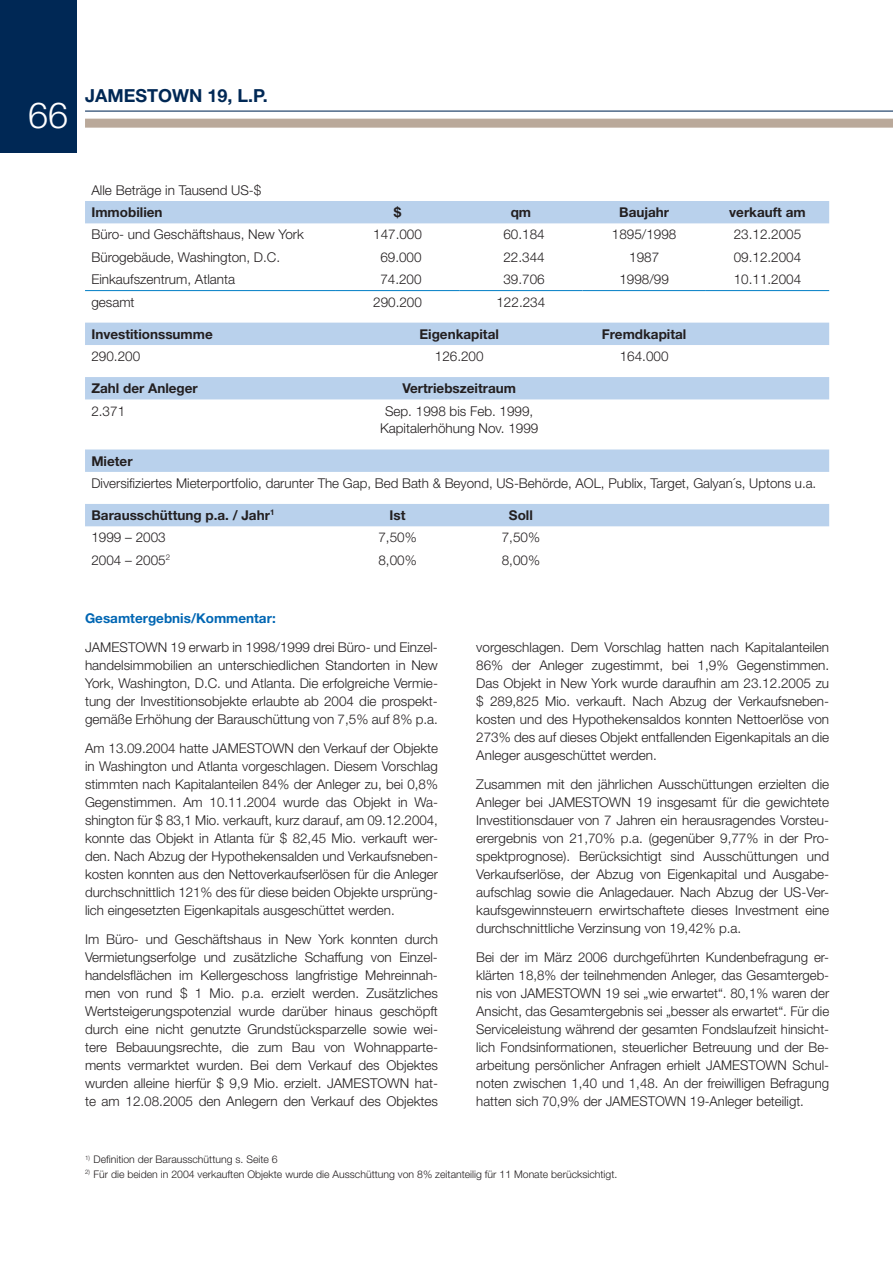
<style>
.page{position:relative;width:893px;height:1263px;background:#fff}
.page>*{position:absolute;margin:0;border:0;box-sizing:border-box;transform-origin:0 0}
.t1{font:300 36px "Helvetica Neue LT Std";color:#fff}
.t2{font:700 18px "Helvetica Neue LT Std";color:#002855}
.t3{font:300 13.5px/18px "Helvetica Neue LT Std";color:#231f20;text-align:justify}
.t4{font:700 13.5px "Helvetica Neue LT Std";color:#231f20}
.t5{font:700 13.5px "Helvetica Neue LT Std";color:#0166b3}
.t6{font:300 10.5px "Helvetica Neue LT Std";color:#231f20}
</style>
<div class="page">
<hr style="left:85px;top:111px;width:808px;height:1px;background:#002855">
<div style="left:85px;top:119px;width:808px;height:9px;background:#baa99a"></div>
<div style="left:0;top:0;width:77px;height:153px;background:#002855"></div>
<svg style="left:85px;top:201px;width:744px;height:271px"></svg>
<div style="left:85px;top:504px;width:744px;height:22px;background:#b9d1ec"></div>
<hr style="left:85px;top:290px;width:251px;height:1px;background:#007ec5">
<hr style="left:336px;top:290px;width:123px;height:1px;background:#007ec5">
<hr style="left:459px;top:290px;width:124px;height:1px;background:#007ec5">
<hr style="left:583px;top:290px;width:123px;height:1px;background:#007ec5">
<hr style="left:706px;top:290px;width:123px;height:1px;background:#007ec5">
<h1 class="t1" style="left:28px;top:93px;width:42px">66</h1>
<h2 class="t2" style="left:85px;top:85px;width:184px">JAMESTOWN 19, L.P.</h2>
<p class="t3" style="left:91px;top:181px;width:172px">Alle Beträge in Tausend US-$</p>
<p class="t4" style="left:91px;top:204px;width:73px">Immobilien</p>
<p class="t4" style="left:394px;top:204px;width:9px">$</p>
<p class="t4" style="left:511px;top:204px;width:22px">qm</p>
<p class="t4" style="left:619px;top:204px;width:52px">Baujahr</p>
<p class="t4" style="left:729px;top:204px;width:78px">verkauft am</p>
<p class="t3" style="left:91px;top:225px;width:214px">Büro- und Geschäftshaus, New York</p>
<p class="t3" style="left:373px;top:225px;width:50px">147.000</p>
<p class="t3" style="left:503px;top:225px;width:43px">60.184</p>
<p class="t3" style="left:612px;top:225px;width:66px">1895/1998</p>
<p class="t3" style="left:734px;top:225px;width:69px">23.12.2005</p>
<p class="t3" style="left:91px;top:248px;width:190px">Bürogebäude, Washington, D.C.</p>
<p class="t3" style="left:380px;top:248px;width:43px">69.000</p>
<p class="t3" style="left:503px;top:248px;width:43px">22.344</p>
<p class="t3" style="left:629px;top:248px;width:32px">1987</p>
<p class="t3" style="left:734px;top:248px;width:69px">09.12.2004</p>
<p class="t3" style="left:91px;top:270px;width:145px">Einkaufszentrum, Atlanta</p>
<p class="t3" style="left:380px;top:270px;width:43px">74.200</p>
<p class="t3" style="left:503px;top:270px;width:43px">39.706</p>
<p class="t3" style="left:619px;top:270px;width:51px">1998/99</p>
<p class="t3" style="left:734px;top:270px;width:69px">10.11.2004</p>
<p class="t3" style="left:91px;top:292px;width:45px">gesamt</p>
<p class="t3" style="left:373px;top:292px;width:50px">290.200</p>
<p class="t3" style="left:496px;top:292px;width:50px">122.234</p>
<p class="t4" style="left:91px;top:325px;width:123px">Investitionssumme</p>
<p class="t4" style="left:419px;top:325px;width:81px">Eigenkapital</p>
<p class="t4" style="left:602px;top:325px;width:86px">Fremdkapital</p>
<p class="t3" style="left:91px;top:347px;width:50px">290.200</p>
<p class="t3" style="left:435px;top:347px;width:50px">126.200</p>
<p class="t3" style="left:620px;top:347px;width:50px">164.000</p>
<p class="t4" style="left:91px;top:380px;width:108px">Zahl der Anleger</p>
<p class="t4" style="left:402px;top:380px;width:115px">Vertriebszeitraum</p>
<p class="t3" style="left:91px;top:401px;width:35px">2.371</p>
<p class="t3" style="left:380px;top:401px;width:160px;text-align:center">Sep. 1998 bis Feb. 1999,<br>Kapitalerhöhung Nov. 1999</p>
<p class="t4" style="left:91px;top:452px;width:43px">Mieter</p>
<p class="t3" style="left:91px;top:474px;width:726px">Diversifiziertes Mieterportfolio, darunter The Gap, Bed Bath &amp; Beyond, US-Behörde, AOL, Publix, Target, Galyan´s, Uptons u.a.</p>
<p class="t4" style="left:91px;top:507px;width:184px">Barausschüttung p.a. / Jahr<sup>1</sup></p>
<p class="t4" style="left:390px;top:507px;width:17px">Ist</p>
<p class="t4" style="left:509px;top:507px;width:25px">Soll</p>
<p class="t3" style="left:91px;top:528px;width:76px">1999 – 2003</p>
<p class="t3" style="left:378px;top:528px;width:40px">7,50%</p>
<p class="t3" style="left:502px;top:528px;width:40px">7,50%</p>
<p class="t3" style="left:91px;top:551px;width:80px">2004 – 2005<sup>2</sup></p>
<p class="t3" style="left:378px;top:551px;width:40px">8,00%</p>
<p class="t3" style="left:502px;top:551px;width:40px">8,00%</p>
<p class="t5" style="left:85px;top:610px;width:192px">Gesamtergebnis/Kommentar:</p>
<p class="t3" style="left:85px;top:638px;width:354px">JAMESTOWN 19 erwarb in 1998/1999 drei Büro- und Einzel&shy;handelsimmobilien an unterschiedlichen Standorten in New York, Washington, D.C. und Atlanta. Die erfolgreiche Vermie&shy;tung der Investitionsobjekte erlaubte ab 2004 die prospekt&shy;gemäße Erhöhung der Barauschüttung von 7,5% auf 8% p.a.</p>
<p class="t3" style="left:85px;top:739px;width:354px">Am 13.09.2004 hatte JAMESTOWN den Verkauf der Objekte in Washington und Atlanta vorgeschlagen. Diesem Vorschlag stimmten nach Kapitalanteilen 84% der Anleger zu, bei 0,8% Gegenstimmen. Am 10.11.2004 wurde das Objekt in Wa&shy;shington für $ 83,1 Mio. verkauft, kurz darauf, am 09.12.2004, konnte das Objekt in Atlanta für $ 82,45 Mio. verkauft wer&shy;den. Nach Abzug der Hypothekensalden und Verkaufsneben&shy;kosten konnten aus den Nettoverkaufserlösen für die Anleger durchschnittlich 121% des für diese beiden Objekte ursprüng&shy;lich eingesetzten Eigenkapitals ausgeschüttet werden.</p>
<p class="t3" style="left:85px;top:929px;width:354px">Im Büro- und Geschäftshaus in New York konnten durch Vermietungserfolge und zusätzliche Schaffung von Einzel&shy;handelsflächen im Kellergeschoss langfristige Mehreinnah&shy;men von rund $ 1 Mio. p.a. erzielt werden. Zusätzliches Wertsteigerungspotenzial wurde darüber hinaus geschöpft durch eine nicht genutzte Grundstücksparzelle sowie wei&shy;tere Bebauungsrechte, die zum Bau von Wohnapparte&shy;ments vermarktet wurden. Bei dem Verkauf des Objektes wurden alleine hierfür $ 9,9 Mio. erzielt. JAMESTOWN hat&shy;te am 12.08.2005 den Anlegern den Verkauf des Objektes</p>
<p class="t3" style="left:476px;top:638px;width:354px">vorgeschlagen. Dem Vorschlag hatten nach Kapitalanteilen 86% der Anleger zugestimmt, bei 1,9% Gegenstimmen.<br>Das Objekt in New York wurde daraufhin am 23.12.2005 zu $ 289,825 Mio. verkauft. Nach Abzug der Verkaufsneben&shy;kosten und des Hypothekensaldos konnten Nettoerlöse von 273% des auf dieses Objekt entfallenden Eigenkapitals an die Anleger ausgeschüttet werden.</p>
<p class="t3" style="left:476px;top:775px;width:354px">Zusammen mit den jährlichen Ausschüttungen erzielten die Anleger bei JAMESTOWN 19 insgesamt für die gewichtete Investitionsdauer von 7 Jahren ein herausragendes Vorsteu&shy;erergebnis von 21,70% p.a. (gegenüber 9,77% in der Pro&shy;spektprognose). Berücksichtigt sind Ausschüttungen und Verkaufserlöse, der Abzug von Eigenkapital und Ausgabe&shy;aufschlag sowie die Anlagedauer. Nach Abzug der US-Ver&shy;kaufsgewinnsteuern erwirtschaftete dieses Investment eine durchschnittliche Verzinsung von 19,42% p.a.</p>
<p class="t3" style="left:476px;top:947px;width:354px">Bei der im März 2006 durchgeführten Kundenbefragung er&shy;klärten 18,8% der teilnehmenden Anleger, das Gesamtergeb&shy;nis von JAMESTOWN 19 sei „wie erwartet“. 80,1% waren der Ansicht, das Gesamtergebnis sei „besser als erwartet“. Für die Serviceleistung während der gesamten Fondslaufzeit hinsicht&shy;lich Fondsinformationen, steuerlicher Betreuung und der Be&shy;arbeitung persönlicher Anfragen erhielt JAMESTOWN Schul&shy;noten zwischen 1,40 und 1,48. An der freiwilligen Befragung hatten sich 70,9% der JAMESTOWN 19-Anleger beteiligt.</p>
<p class="t6" style="left:85px;top:1153px;width:194px"><sup>1)</sup> Definition der Barausschüttung s. Seite 6</p>
<p class="t6" style="left:85px;top:1168px;width:534px"><sup>2)</sup> Für die beiden in 2004 verkauften Objekte wurde die Ausschüttung von 8% zeitanteilig für 11 Monate berücksichtigt.</p>
</div>
